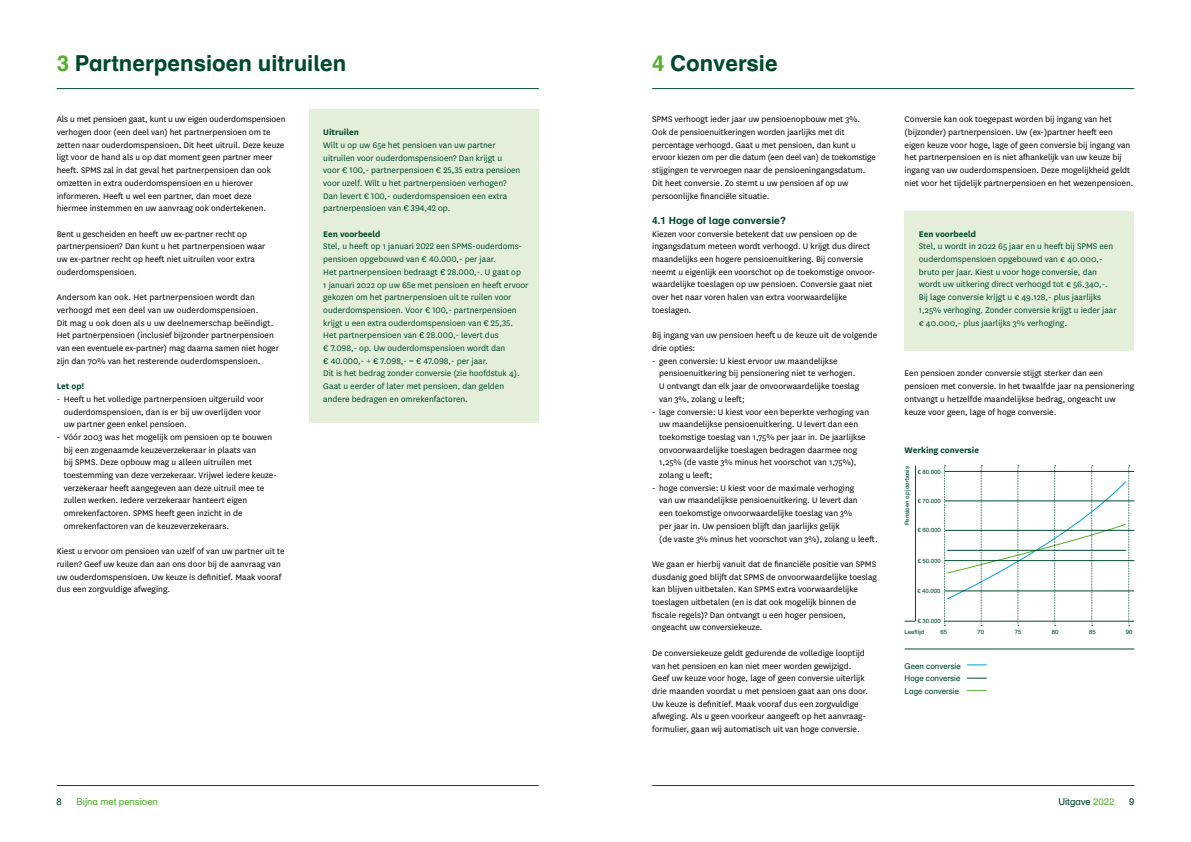
<style>
.page{position:relative;width:1191px;height:842px;background:#fff}
.page>*{position:absolute;margin:0;border:0;box-sizing:border-box;transform-origin:0 0}
.t1{font:700 22px "Schulbuch Nord OT";color:#004a2c}
.t2{font:700 10px "Schulbuch Nord OT";color:#004a2c}
.t3{font:9.5px/12.7px "National";color:#000}
.t4{font:9.5px/12.7px "National";color:#004a2c}
.t5{font:700 9.5px "National";color:#004a2c}
.t6{font:9.5px "Schulbuch Nord OT";color:#56af31}
.t7{font:9.5px "Schulbuch Nord OT";color:#004a2c}
.t8{font:8px/12.7px "Schulbuch Nord OT";color:#004a2c;text-align:justify}
.t9{font:6px "Schulbuch Nord OT";color:#004a2c}
.s1{color:#56af31}
</style>
<div class="page">
<div style="left:309px;top:110px;width:230px;height:313px;background:#e4efda"></div>
<div style="left:904px;top:211px;width:230px;height:140px;background:#e4efda"></div>
<hr style="left:915px;top:465px;width:1px;height:156px;background:#004a2c">
<hr style="left:944px;top:621px;width:190px;height:1px;background:#004a2c">
<hr style="left:904px;top:649px;width:230px;height:1px;background:#004a2c">
<hr style="left:945px;top:530px;width:189px;height:1px;background:#004a2c">
<hr style="left:945px;top:501px;width:189px;height:1px;background:#004a2c">
<hr style="left:944px;top:471px;width:190px;height:1px;background:#004a2c">
<svg style="left:944px;top:465px;width:188px;height:161px"></svg>
<svg style="left:966px;top:664px;width:20px;height:1px"></svg>
<svg style="left:966px;top:678px;width:20px;height:1px"></svg>
<svg style="left:966px;top:690px;width:20px;height:1px"></svg>
<hr style="left:944px;top:591px;width:190px;height:1px;background:#004a2c">
<hr style="left:945px;top:560px;width:189px;height:1px;background:#004a2c">
<hr style="left:652px;top:88px;width:482px;height:1px;background:#004a2c">
<hr style="left:652px;top:785px;width:482px;height:1px;background:#004a2c">
<hr style="left:57px;top:88px;width:482px;height:1px;background:#004a2c">
<hr style="left:57px;top:785px;width:482px;height:1px;background:#004a2c">
<h1 class="t1" style="left:57px;top:49px;width:291px"><span class="s1">3</span> Partnerpensioen uitruilen</h1>
<p class="t3" style="left:57px;top:113px;width:230px">Als u met pensioen gaat, kunt u uw eigen ouderdomspensioen verhogen door (een deel van) het partnerpensioen om te zetten naar ouderdomspensioen. Dit heet uitruil. Deze keuze ligt voor de hand als u op dat moment geen partner meer heeft. SPMS zal in dat geval het partnerpensioen dan ook omzetten in extra ouderdomspensioen en u hierover informeren. Heeft u wel een partner, dan moet deze<br>hiermee instemmen en uw aanvraag ook ondertekenen.</p>
<p class="t3" style="left:57px;top:227px;width:210px">Bent u gescheiden en heeft uw ex-partner recht op partnerpensioen? Dan kunt u het partnerpensioen waar uw ex-partner recht op heeft niet uitruilen voor extra ouderdomspensioen.</p>
<p class="t3" style="left:57px;top:290px;width:224px">Andersom kan ook. Het partnerpensioen wordt dan verhoogd met een deel van uw ouderdomspensioen.<br>Dit mag u ook doen als u uw deelnemerschap beëindigt.<br>Het partnerpensioen (inclusief bijzonder partnerpensioen van een eventuele ex-partner) mag daarna samen niet hoger zijn dan 70% van het resterende ouderdomspensioen.</p>
<p class="t5" style="left:57px;top:379px;width:29px">Let op!</p>
<p class="t3" style="left:64px;top:392px;width:201px;text-indent:-7px">- Heeft u het volledige partnerpensioen uitgeruild voor ouderdomspensioen, dan is er bij uw overlijden voor uw partner geen enkel pensioen.</p>
<p class="t3" style="left:64px;top:430px;width:214px;text-indent:-7px">- Vóór 2003 was het mogelijk om pensioen op te bouwen bij een zogenaamde keuzeverzekeraar in plaats van<br>bij SPMS. Deze opbouw mag u alleen uitruilen met toestemming van deze verzekeraar. Vrijwel iedere keuze&shy;verzekeraar heeft aangegeven aan deze uitruil mee te zullen werken. Iedere verzekeraar hanteert eigen omrekenfactoren. SPMS heeft geen inzicht in de omrekenfactoren van de keuzeverzekeraars.</p>
<p class="t3" style="left:57px;top:545px;width:229px">Kiest u ervoor om pensioen van uzelf of van uw partner uit te ruilen? Geef uw keuze dan aan ons door bij de aanvraag van uw ouderdomspensioen. Uw keuze is definitief. Maak vooraf dus een zorgvuldige afweging.</p>
<p class="t5" style="left:323px;top:125px;width:37px">Uitruilen</p>
<p class="t4" style="left:323px;top:138px;width:199px">Wilt u op uw 65e het pensioen van uw partner uitruilen voor ouderdomspensioen? Dan krijgt u voor € 100,- partnerpensioen € 25,35 extra pensioen voor uzelf. Wilt u het partnerpensioen verhogen?<br>Dan levert € 100,- ouderdomspensioen een extra partnerpensioen van € 394,42 op.</p>
<p class="t5" style="left:323px;top:227px;width:59px">Een voorbeeld</p>
<p class="t4" style="left:323px;top:240px;width:207px">Stel, u heeft op 1 januari 2022 een SPMS-ouderdoms&shy;pensioen opgebouwd van € 40.000,- per jaar.<br>Het partnerpensioen bedraagt € 28.000,-. U gaat op<br>1 januari 2022 op uw 65e met pensioen en heeft ervoor gekozen om het partnerpensioen uit te ruilen voor ouderdomspensioen. Voor € 100,- partnerpensioen krijgt u een extra ouderdomspensioen van € 25,35.<br>Het partnerpensioen van € 28.000,- levert dus<br>€ 7.098,- op. Uw ouderdomspensioen wordt dan<br>€ 40.000,- + € 7.098,- = € 47.098,- per jaar.<br>Dit is het bedrag zonder conversie (zie hoofdstuk 4).<br>Gaat u eerder of later met pensioen, dan gelden andere bedragen en omrekenfactoren.</p>
<h1 class="t1" style="left:652px;top:49px;width:127px"><span class="s1">4</span> Conversie</h1>
<p class="t3" style="left:652px;top:113px;width:225px">SPMS verhoogt ieder jaar uw pensioenopbouw met 3%.<br>Ook de pensioenuitkeringen worden jaarlijks met dit percentage verhoogd. Gaat u met pensioen, dan kunt u ervoor kiezen om per die datum (een deel van) de toekomstige stijgingen te vervroegen naar de pensioeningangsdatum.<br>Dit heet conversie. Zo stemt u uw pensioen af op uw persoonlijke financiële situatie.</p>
<p class="t2" style="left:652px;top:214px;width:136px">4.1 Hoge of lage conversie?</p>
<p class="t3" style="left:652px;top:227px;width:225px">Kiezen voor conversie betekent dat uw pensioen op de ingangsdatum meteen wordt verhoogd. U krijgt dus direct maandelijks een hogere pensioenuitkering. Bij conversie neemt u eigenlijk een voorschot op de toekomstige onvoor&shy;waardelijke toeslagen op uw pensioen. Conversie gaat niet over het naar voren halen van extra voorwaardelijke toeslagen.</p>
<p class="t3" style="left:652px;top:329px;width:226px">Bij ingang van uw pensioen heeft u de keuze uit de volgende drie opties:</p>
<p class="t3" style="left:659px;top:354px;width:202px;text-indent:-7px">- geen conversie: U kiest ervoor uw maandelijkse pensioenuitkering bij pensionering niet te verhogen.<br>U ontvangt dan elk jaar de onvoorwaardelijke toeslag van 3%, zolang u leeft;</p>
<p class="t3" style="left:659px;top:405px;width:211px;text-indent:-7px">- lage conversie: U kiest voor een beperkte verhoging van uw maandelijkse pensioenuitkering. U levert dan een toekomstige toeslag van 1,75% per jaar in. De jaarlijkse onvoorwaardelijke toeslagen bedragen daarmee nog 1,25% (de vaste 3% minus het voorschot van 1,75%), zolang u leeft;</p>
<p class="t3" style="left:659px;top:481px;width:220px;text-indent:-7px">- hoge conversie: U kiest voor de maximale verhoging<br>van uw maandelijkse pensioenuitkering. U levert dan<br>een toekomstige onvoorwaardelijke toeslag van 3%<br>per jaar in. Uw pensioen blijft dan jaarlijks gelijk<br>(de vaste 3% minus het voorschot van 3%), zolang u leeft.</p>
<p class="t3" style="left:652px;top:557px;width:226px">We gaan er hierbij vanuit dat de financiële positie van SPMS dusdanig goed blijft dat SPMS de onvoorwaardelijke toeslag kan blijven uitbetalen. Kan SPMS extra voorwaardelijke toeslagen uitbetalen (en is dat ook mogelijk binnen de fiscale regels)? Dan ontvangt u een hoger pensioen, ongeacht uw conversiekeuze.</p>
<p class="t3" style="left:652px;top:646px;width:217px">De conversiekeuze geldt gedurende de volledige looptijd van het pensioen en kan niet meer worden gewijzigd.<br>Geef uw keuze voor hoge, lage of geen conversie uiterlijk drie maanden voordat u met pensioen gaat aan ons door.<br>Uw keuze is definitief. Maak vooraf dus een zorgvuldige afweging. Als u geen voorkeur aangeeft op het aanvraag&shy;formulier, gaan wij automatisch uit van hoge conversie.</p>
<p class="t3" style="left:904px;top:113px;width:230px">Conversie kan ook toegepast worden bij ingang van het (bijzonder) partnerpensioen. Uw (ex-)partner heeft een eigen keuze voor hoge, lage of geen conversie bij ingang van het partnerpensioen en is niet afhankelijk van uw keuze bij ingang van uw ouderdomspensioen. Deze mogelijkheid geldt niet voor het tijdelijk partnerpensioen en het wezenpensioen.</p>
<p class="t5" style="left:918px;top:227px;width:59px">Een voorbeeld</p>
<p class="t4" style="left:918px;top:240px;width:199px">Stel, u wordt in 2022 65 jaar en u heeft bij SPMS een ouderdomspensioen opgebouwd van € 40.000,- bruto per jaar. Kiest u voor hoge conversie, dan wordt uw uitkering direct verhoogd tot € 56.340,-.<br>Bij lage conversie krijgt u € 49.128,- plus jaarlijks 1,25% verhoging. Zonder conversie krijgt u ieder jaar € 40.000,- plus jaarlijks 3% verhoging.</p>
<p class="t3" style="left:904px;top:367px;width:231px">Een pensioen zonder conversie stijgt sterker dan een pensioen met conversie. In het twaalfde jaar na pensionering ontvangt u hetzelfde maandelijkse bedrag, ongeacht uw keuze voor geen, lage of hoge conversie.</p>
<p class="t5" style="left:904px;top:443px;width:76px">Werking conversie</p>
<p class="t9" style="left:903px;top:525px;width:61px;rotate:-90deg">Pensioen op jaarbasis</p>
<p class="t9" style="left:917px;top:468px;width:25px">€ 80.000</p>
<p class="t9" style="left:917px;top:497px;width:25px">€ 70.000</p>
<p class="t9" style="left:917px;top:527px;width:25px">€ 60.000</p>
<p class="t9" style="left:917px;top:557px;width:25px">€ 50.000</p>
<p class="t9" style="left:917px;top:587px;width:25px">€ 40.000</p>
<p class="t9" style="left:917px;top:617px;width:25px">€ 30.000</p>
<p class="t9" style="left:904px;top:628px;width:21px">Leeftijd</p>
<p class="t8" style="left:904px;top:659px;width:58px">Geen conversie Hoge conversie Lage conversie</p>
<p class="t9" style="left:940px;top:628px;width:8px">65</p>
<p class="t9" style="left:977px;top:628px;width:8px">70</p>
<p class="t9" style="left:1014px;top:628px;width:8px">75</p>
<p class="t9" style="left:1051px;top:628px;width:8px">80</p>
<p class="t9" style="left:1089px;top:628px;width:8px">85</p>
<p class="t9" style="left:1125px;top:628px;width:8px">90</p>
<p class="t7" style="left:57px;top:796px;width:7px">8</p>
<p class="t6" style="left:77px;top:796px;width:83px">Bijna met pensioen</p>
<p class="t7" style="left:1058px;top:796px;width:57px">Uitgave <span class="s1">2022</span></p>
<p class="t7" style="left:1129px;top:796px;width:7px">9</p>
</div>
